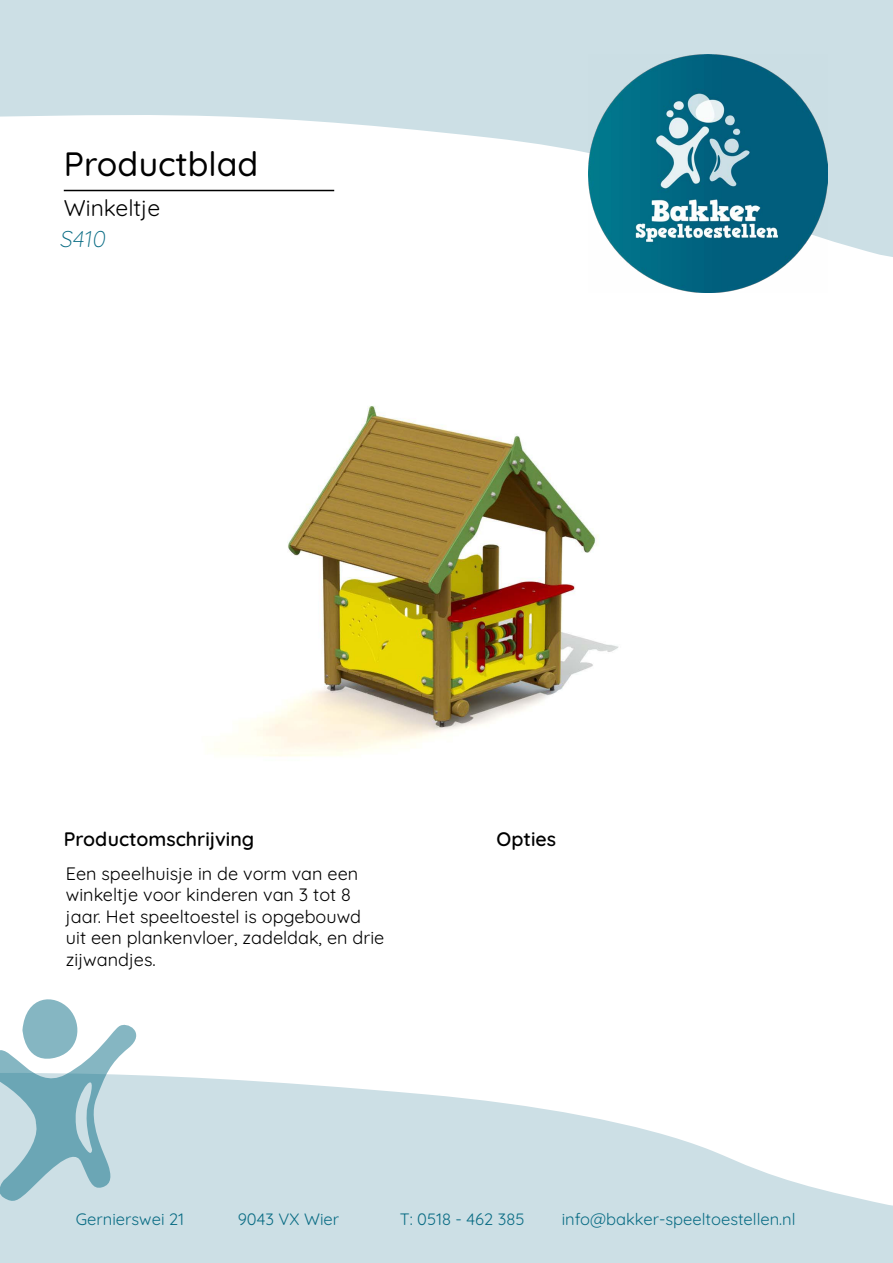
<style>
.page{position:relative;width:893px;height:1263px;background:#fff}
.page>*{position:absolute;margin:0;border:0;box-sizing:border-box;transform-origin:0 0}
.t1{font:500 33.75px "Quicksand";color:#000}
.t2{font:22.8px "Quicksand";color:#000}
.t3{font:300 22.8px "Quicksand";color:#0b6d85}
.t4{font:600 19.5px "Quicksand";color:#000}
.t5{font:18px/21.6px "Quicksand";color:#000}
.t6{font:16.5px "Quicksand";color:#0b6d85}
</style>
<div class="page">
<svg style="left:0;top:0;width:893px;height:257px;fill:#ccdfe5"></svg>
<img style="left:589px;top:54px;width:238px;height:238px">
<svg style="left:0;top:1075px;width:893px;height:188px;fill:#ccdfe5"></svg>
<svg style="left:0;top:999px;width:136px;height:202px"></svg>
<hr style="left:64px;top:190px;width:270px;height:1px;background:#000">
<img style="left:214px;top:406px;width:404px;height:351px">
<h1 class="t1" style="left:64px;top:138px;width:196px">Productblad</h1>
<p class="t2" style="left:64px;top:191px;width:98px">Winkeltje</p>
<p class="t3" style="left:60px;top:221px;width:52px">S410</p>
<p class="t4" style="left:64px;top:823px;width:192px">Productomschrijving</p>
<p class="t4" style="left:497px;top:823px;width:61px">Opties</p>
<p class="t5" style="left:66px;top:861px;width:320px">Een speelhuisje in de vorm van een winkeltje voor kinderen van 3 tot 8 jaar. Het speeltoestel is opgebouwd uit een plankenvloer, zadeldak, en drie zijwandjes.</p>
<p class="t6" style="left:76px;top:1207px;width:110px">Gernierswei 21</p>
<p class="t6" style="left:238px;top:1207px;width:103px">9043 VX Wier</p>
<p class="t6" style="left:400px;top:1207px;width:126px">T: 0518 - 462 385</p>
<p class="t6" style="left:562px;top:1207px;width:235px">info@bakker-speeltoestellen.nl</p>
</div>
